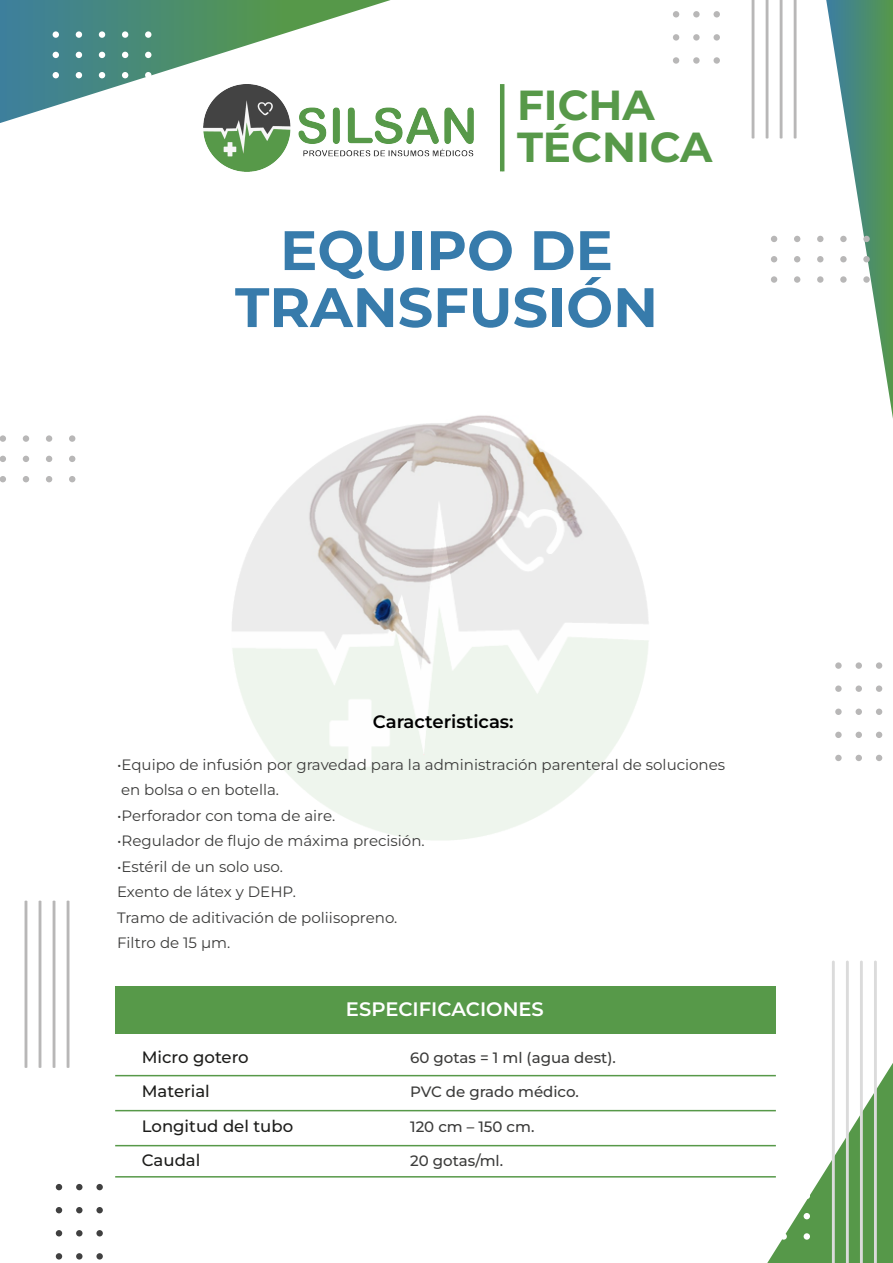
<style>
.page{position:relative;width:893px;height:1263px;background:#fff}
.page>*{position:absolute;margin:0;border:0;box-sizing:border-box;transform-origin:0 0}
.t1{font:700 55.5px/57px "Montserrat";color:#377bab;text-align:center}
.t2{font:700 42px/42px "Montserrat";color:#579949}
.t3{font:600 19.5px "Montserrat";color:#fff}
.t4{font:600 18px "Montserrat";color:#000}
.t5{font:500 16.5px/34.5px "Montserrat";color:#1d1d1b}
.t6{font:15px/25.5px "Montserrat";color:#3c3c3b}
.t7{font:500 15px "Montserrat";color:#3c3c3b}
</style>
<div class="page">
<svg style="left:0;top:0;width:391px;height:123px"></svg>
<svg style="left:67px;top:900px;width:2px;height:168px"></svg>
<svg style="left:53px;top:900px;width:2px;height:168px"></svg>
<svg style="left:39px;top:900px;width:2px;height:168px"></svg>
<svg style="left:25px;top:900px;width:2px;height:168px"></svg>
<svg style="left:794px;top:0;width:2px;height:139px"></svg>
<svg style="left:780px;top:0;width:2px;height:139px"></svg>
<svg style="left:766px;top:0;width:2px;height:139px"></svg>
<svg style="left:752px;top:0;width:2px;height:139px"></svg>
<div style="left:53px;top:31px;width:6px;height:7px;background:#fff;border-radius:50%"></div>
<div style="left:76px;top:31px;width:6px;height:7px;background:#fff;border-radius:50%"></div>
<div style="left:99px;top:31px;width:6px;height:7px;background:#fff;border-radius:50%"></div>
<div style="left:122px;top:31px;width:6px;height:7px;background:#fff;border-radius:50%"></div>
<div style="left:145px;top:31px;width:6px;height:7px;background:#fff;border-radius:50%"></div>
<svg style="left:53px;top:52px;width:6px;height:6px"></svg>
<svg style="left:76px;top:52px;width:6px;height:6px"></svg>
<svg style="left:99px;top:52px;width:6px;height:6px"></svg>
<svg style="left:122px;top:52px;width:6px;height:6px"></svg>
<svg style="left:145px;top:52px;width:6px;height:6px"></svg>
<svg style="left:53px;top:72px;width:6px;height:6px"></svg>
<svg style="left:76px;top:72px;width:6px;height:6px"></svg>
<svg style="left:99px;top:72px;width:6px;height:6px"></svg>
<svg style="left:122px;top:72px;width:6px;height:6px"></svg>
<svg style="left:145px;top:72px;width:6px;height:6px"></svg>
<svg style="left:767px;top:960px;width:126px;height:303px"></svg>
<div style="left:780px;top:1233px;width:7px;height:7px;background:#fff;border-radius:50%"></div>
<div style="left:804px;top:1233px;width:6px;height:7px;background:#fff;border-radius:50%"></div>
<svg style="left:771px;top:236px;width:6px;height:6px"></svg>
<svg style="left:794px;top:236px;width:6px;height:6px"></svg>
<svg style="left:771px;top:256px;width:6px;height:6px"></svg>
<svg style="left:794px;top:256px;width:6px;height:6px"></svg>
<svg style="left:817px;top:0;width:76px;height:419px"></svg>
<div style="left:840px;top:256px;width:7px;height:6px;background:#b8b7b7;border-radius:50%"></div>
<div style="left:863px;top:256px;width:7px;height:6px;background:#b8b7b7;border-radius:50%"></div>
<div style="left:771px;top:276px;width:6px;height:7px;background:#b8b7b7;border-radius:50%"></div>
<div style="left:794px;top:276px;width:6px;height:7px;background:#b8b7b7;border-radius:50%"></div>
<div style="left:817px;top:276px;width:6px;height:7px;background:#b8b7b7;border-radius:50%"></div>
<div style="left:840px;top:276px;width:7px;height:7px;background:#b8b7b7;border-radius:50%"></div>
<div style="left:863px;top:276px;width:7px;height:7px;background:#b8b7b7;border-radius:50%"></div>
<div style="left:713px;top:11px;width:7px;height:6px;background:#b8b7b7;border-radius:50%"></div>
<div style="left:713px;top:34px;width:7px;height:7px;background:#b8b7b7;border-radius:50%"></div>
<div style="left:713px;top:57px;width:7px;height:7px;background:#b8b7b7;border-radius:50%"></div>
<div style="left:693px;top:11px;width:7px;height:6px;background:#b8b7b7;border-radius:50%"></div>
<div style="left:693px;top:34px;width:7px;height:7px;background:#b8b7b7;border-radius:50%"></div>
<div style="left:693px;top:57px;width:7px;height:7px;background:#b8b7b7;border-radius:50%"></div>
<svg style="left:673px;top:11px;width:6px;height:6px"></svg>
<div style="left:673px;top:34px;width:6px;height:7px;background:#b8b7b7;border-radius:50%"></div>
<div style="left:673px;top:57px;width:6px;height:7px;background:#b8b7b7;border-radius:50%"></div>
<div style="left:0;top:435px;width:6px;height:7px;background:#b8b7b7;border-radius:50%"></div>
<div style="left:23px;top:435px;width:6px;height:7px;background:#b8b7b7;border-radius:50%"></div>
<div style="left:46px;top:435px;width:6px;height:7px;background:#b8b7b7;border-radius:50%"></div>
<div style="left:69px;top:435px;width:6px;height:7px;background:#b8b7b7;border-radius:50%"></div>
<svg style="left:0;top:456px;width:6px;height:6px"></svg>
<svg style="left:23px;top:456px;width:6px;height:6px"></svg>
<svg style="left:46px;top:456px;width:6px;height:6px"></svg>
<svg style="left:69px;top:456px;width:6px;height:6px"></svg>
<svg style="left:0;top:476px;width:6px;height:6px"></svg>
<svg style="left:23px;top:476px;width:6px;height:6px"></svg>
<svg style="left:46px;top:476px;width:6px;height:6px"></svg>
<svg style="left:69px;top:476px;width:6px;height:6px"></svg>
<div style="left:876px;top:662px;width:6px;height:7px;background:#b8b7b7;border-radius:50%"></div>
<div style="left:876px;top:685px;width:6px;height:7px;background:#b8b7b7;border-radius:50%"></div>
<div style="left:876px;top:708px;width:6px;height:7px;background:#b8b7b7;border-radius:50%"></div>
<svg style="left:876px;top:732px;width:6px;height:6px"></svg>
<svg style="left:876px;top:755px;width:6px;height:6px"></svg>
<div style="left:856px;top:662px;width:6px;height:7px;background:#b8b7b7;border-radius:50%"></div>
<div style="left:856px;top:685px;width:6px;height:7px;background:#b8b7b7;border-radius:50%"></div>
<div style="left:856px;top:708px;width:6px;height:7px;background:#b8b7b7;border-radius:50%"></div>
<svg style="left:856px;top:732px;width:6px;height:6px"></svg>
<svg style="left:856px;top:755px;width:6px;height:6px"></svg>
<div style="left:835px;top:662px;width:7px;height:7px;background:#b8b7b7;border-radius:50%"></div>
<div style="left:835px;top:685px;width:7px;height:7px;background:#b8b7b7;border-radius:50%"></div>
<div style="left:835px;top:708px;width:7px;height:7px;background:#b8b7b7;border-radius:50%"></div>
<div style="left:835px;top:732px;width:7px;height:6px;background:#b8b7b7;border-radius:50%"></div>
<div style="left:835px;top:755px;width:7px;height:6px;background:#b8b7b7;border-radius:50%"></div>
<div style="left:96px;top:1184px;width:7px;height:6px;background:#404040;border-radius:50%"></div>
<div style="left:96px;top:1207px;width:7px;height:6px;background:#404040;border-radius:50%"></div>
<div style="left:96px;top:1230px;width:7px;height:6px;background:#404040;border-radius:50%"></div>
<div style="left:96px;top:1253px;width:7px;height:6px;background:#404040;border-radius:50%"></div>
<div style="left:76px;top:1184px;width:7px;height:6px;background:#404040;border-radius:50%"></div>
<div style="left:76px;top:1207px;width:7px;height:6px;background:#404040;border-radius:50%"></div>
<div style="left:76px;top:1230px;width:7px;height:6px;background:#404040;border-radius:50%"></div>
<div style="left:76px;top:1253px;width:7px;height:6px;background:#404040;border-radius:50%"></div>
<svg style="left:56px;top:1184px;width:6px;height:6px"></svg>
<svg style="left:56px;top:1207px;width:6px;height:6px"></svg>
<svg style="left:56px;top:1230px;width:6px;height:6px"></svg>
<svg style="left:56px;top:1253px;width:6px;height:6px"></svg>
<img style="left:204px;top:84px;width:270px;height:87px">
<img style="left:232px;top:422px;width:417px;height:418px">
<hr style="left:500px;top:84px;width:4px;height:87px;background:#579949">
<div style="left:115px;top:986px;width:661px;height:48px;background:#579949"></div>
<hr style="left:115px;top:1075px;width:661px;height:1px;background:#579949">
<hr style="left:115px;top:1110px;width:661px;height:1px;background:#579949">
<hr style="left:115px;top:1145px;width:661px;height:1px;background:#579949">
<hr style="left:115px;top:1176px;width:661px;height:1px;background:#579949">
<h2 class="t2" style="left:517px;top:83px;width:197px">FICHA<br>TÉCNICA</h2>
<h1 class="t1" style="left:235px;top:220px;width:425px">EQUIPO DE<br>TRANSFUSIÓN</h1>
<p class="t4" style="left:373px;top:709px;width:142px">Caracteristicas:</p>
<p class="t6" style="left:117px;top:751px;width:609px">•Equipo de infusión por gravedad para la administración parenteral de soluciones en bolsa o en botella.</p>
<p class="t6" style="left:117px;top:802px;width:220px">•Perforador con toma de aire.</p>
<p class="t6" style="left:117px;top:828px;width:309px">•Regulador de flujo de máxima precisión.</p>
<p class="t6" style="left:117px;top:853px;width:282px">•Estéril de un solo uso.<br>Exento de látex y DEHP.<br>Tramo de aditivación de poliisopreno.<br>Filtro de 15 µm.</p>
<h3 class="t3" style="left:346px;top:996px;width:199px">ESPECIFICACIONES</h3>
<p class="t5" style="left:142px;top:1039px;width:153px">Micro gotero<br>Material<br>Longitud del tubo<br>Caudal</p>
<p class="t7" style="left:410px;top:1047px;width:207px">60 gotas = 1 ml (agua dest).</p>
<p class="t7" style="left:410px;top:1082px;width:170px">PVC de grado médico.</p>
<p class="t7" style="left:410px;top:1116px;width:126px">120 cm – 150 cm.</p>
<p class="t7" style="left:410px;top:1151px;width:95px">20 gotas/ml.</p>
</div>
